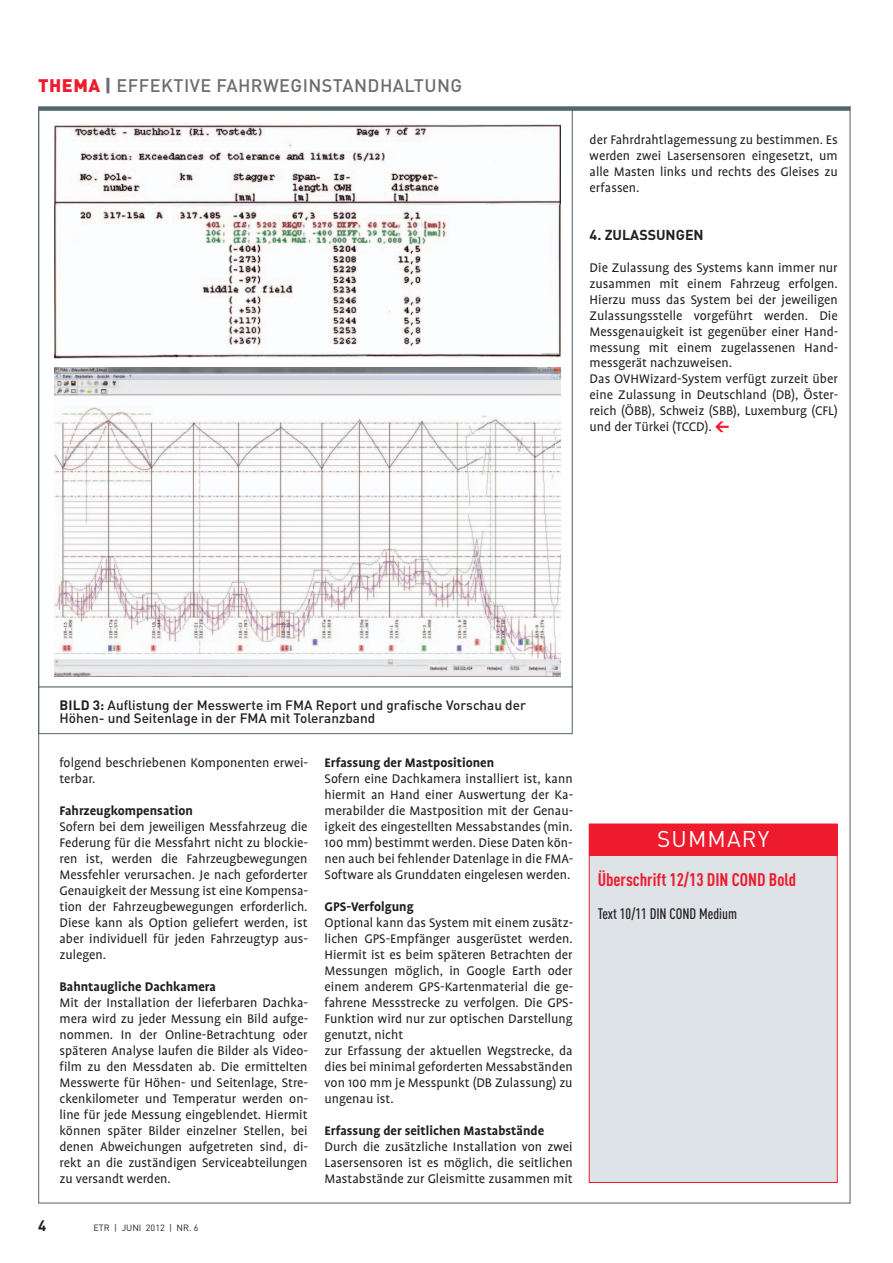
<style>
.page{position:relative;width:893px;height:1263px;background:#fff}
.page>*{position:absolute;margin:0;border:0;box-sizing:border-box;transform-origin:0 0}
.t1{font:22.5px "DIN";letter-spacing:.05em;color:#fff}
.t2{font:500 18px "DIN";letter-spacing:.025em;color:#6c6d70}
.t3{font:700 18px "DIN Cond";color:#ee1b2d}
.t4{font:500 15px "DIN Cond";color:#231f20}
.t5{font:700 15px "DIN";color:#231f20}
.t6{font:14.25px/16px "Profile";color:#231f20;text-align:justify}
.t7{font:700 14.25px "Profile";color:#231f20}
.t8{font:700 14.25px "DIN";color:#231f20}
.t9{font:500 13.5px/13.5px "DIN";color:#231f20}
.t10{font:9px "DIN";color:#231f20}
.s1{font-weight:900;color:#ee1b2d}
.s2{font-weight:900}
.s3{font-family:"DIN";font-weight:900;color:#ee1b2d}
.s4{font-weight:700}
</style>
<div class="page">
<div style="left:38px;top:686px;width:535px;height:48px;border:1px solid #53656e"></div>
<div style="left:38px;top:108px;width:535px;height:579px;background:#fff;border:1px solid #53656e"></div>
<img style="left:55px;top:125px;width:505px;height:234px">
<img style="left:55px;top:367px;width:505px;height:310px">
<div style="left:589px;top:824px;width:249px;height:359px;background:#dee3e7;border:1px solid #ee1b2d"></div>
<div style="left:589px;top:824px;width:248px;height:32px;background:#ee1b2d"></div>
<div style="left:38px;top:106px;width:812px;height:5px;background:#53656e"></div>
<hr style="left:38px;top:107px;width:1px;height:1096px;background:#53656e">
<hr style="left:38px;top:1202px;width:812px;height:1px;background:#53656e">
<hr style="left:850px;top:106px;width:1px;height:1097px;background:#53656e">
<p class="t2" style="left:38px;top:74px;width:425px"><span class="s1">THEMA</span> <span class="s2">|</span> Effektive Fahrweginstandhaltung</p>
<p class="t6" style="left:590px;top:131px;width:250px">der Fahrdrahtlagemessung zu bestimmen. Es werden zwei Lasersensoren eingesetzt, um alle Masten links und rechts des Gleises zu erfassen.</p>
<p class="t8" style="left:590px;top:225px;width:116px">4. ZULASSUNGEN</p>
<p class="t6" style="left:590px;top:259px;width:250px;text-align:left">Die Zulassung des Systems kann immer nur zusammen mit einem Fahrzeug erfolgen.<br>Hierzu muss das System bei der jeweiligen Zulassungsstelle vorgeführt werden. Die Messgenauigkeit ist gegenüber einer Hand&shy;messung mit einem zugelassenen Hand&shy;messgerät nachzuweisen.<br>Das OVHWizard-System verfügt zurzeit über eine Zulassung in Deutschland (DB), Öster&shy;reich (ÖBB), Schweiz (SBB), Luxemburg (CFL) und der Türkei (TCCD). <span class="s3">&lt;</span></p>
<p class="t9" style="left:60px;top:697px;width:468px"><span class="s4">BILD 3:</span> Auflistung der Messwerte im FMA Report und grafische Vorschau der<br>Höhen- und Seitenlage in der FMA mit Toleranzband</p>
<p class="t6" style="left:60px;top:755px;width:250px">folgend beschriebenen Komponenten erwei&shy;terbar.</p>
<p class="t7" style="left:60px;top:803px;width:135px">Fahrzeugkompensation</p>
<p class="t6" style="left:60px;top:819px;width:250px">Sofern bei dem jeweiligen Messfahrzeug die Federung für die Messfahrt nicht zu blockie&shy;ren ist, werden die Fahrzeugbewegungen Messfehler verursachen. Je nach geforderter Genauigkeit der Messung ist eine Kompensa&shy;tion der Fahrzeugbewegungen erforderlich.<br>Diese kann als Option geliefert werden, ist aber individuell für jeden Fahrzeugtyp aus&shy;zulegen.</p>
<p class="t7" style="left:60px;top:979px;width:158px">Bahntaugliche Dachkamera</p>
<p class="t6" style="left:60px;top:995px;width:250px">Mit der Installation der lieferbaren Dachka&shy;mera wird zu jeder Messung ein Bild aufge&shy;nommen. In der Online-Betrachtung oder späteren Analyse laufen die Bilder als Video&shy;film zu den Messdaten ab. Die ermittelten Messwerte für Höhen- und Seitenlage, Stre&shy;ckenkilometer und Temperatur werden on&shy;line für jede Messung eingeblendet. Hiermit können später Bilder einzelner Stellen, bei denen Abweichungen aufgetreten sind, di&shy;rekt an die zuständigen Serviceabteilungen zu versandt werden.</p>
<p class="t7" style="left:325px;top:755px;width:171px">Erfassung der Mastpositionen</p>
<p class="t6" style="left:325px;top:771px;width:250px">Sofern eine Dachkamera installiert ist, kann hiermit an Hand einer Auswertung der Ka&shy;merabilder die Mastposition mit der Genau&shy;igkeit des eingestellten Messabstandes (min.<br>100 mm) bestimmt werden. Diese Daten kön&shy;nen auch bei fehlender Datenlage in die FMA-Software als Grunddaten eingelesen werden.</p>
<p class="t7" style="left:325px;top:899px;width:91px">GPS-Verfolgung</p>
<p class="t6" style="left:325px;top:915px;width:250px;text-align:left">Optional kann das System mit einem zusätz&shy;lichen GPS-Empfänger ausgerüstet werden.<br>Hiermit ist es beim späteren Betrachten der Messungen möglich, in Google Earth oder einem anderem GPS-Kartenmaterial die ge&shy;fahrene Messstrecke zu verfolgen. Die GPS-Funktion wird nur zur optischen Darstellung genutzt, nicht<br>zur Erfassung der aktuellen Wegstrecke, da dies bei minimal geforderten Messabständen von 100 mm je Messpunkt (DB Zulassung) zu ungenau ist.</p>
<p class="t7" style="left:325px;top:1123px;width:221px">Erfassung der seitlichen Mastabstände</p>
<p class="t6" style="left:325px;top:1139px;width:250px">Durch die zusätzliche Installation von zwei Lasersensoren ist es möglich, die seitlichen Mastabstände zur Gleismitte zusammen mit</p>
<p class="t5" style="left:38px;top:1215px;width:10px">4</p>
<p class="t10" style="left:94px;top:1222px;width:106px">ETR | JUNI 2012 | NR. 6</p>
<h1 class="t1" style="left:657px;top:825px;width:114px">SUMMARY</h1>
<p class="t3" style="left:598px;top:869px;width:200px">Überschrift 12/13 DIN COND Bold</p>
<p class="t4" style="left:598px;top:905px;width:141px">Text 10/11 DIN COND Medium</p>
</div>
